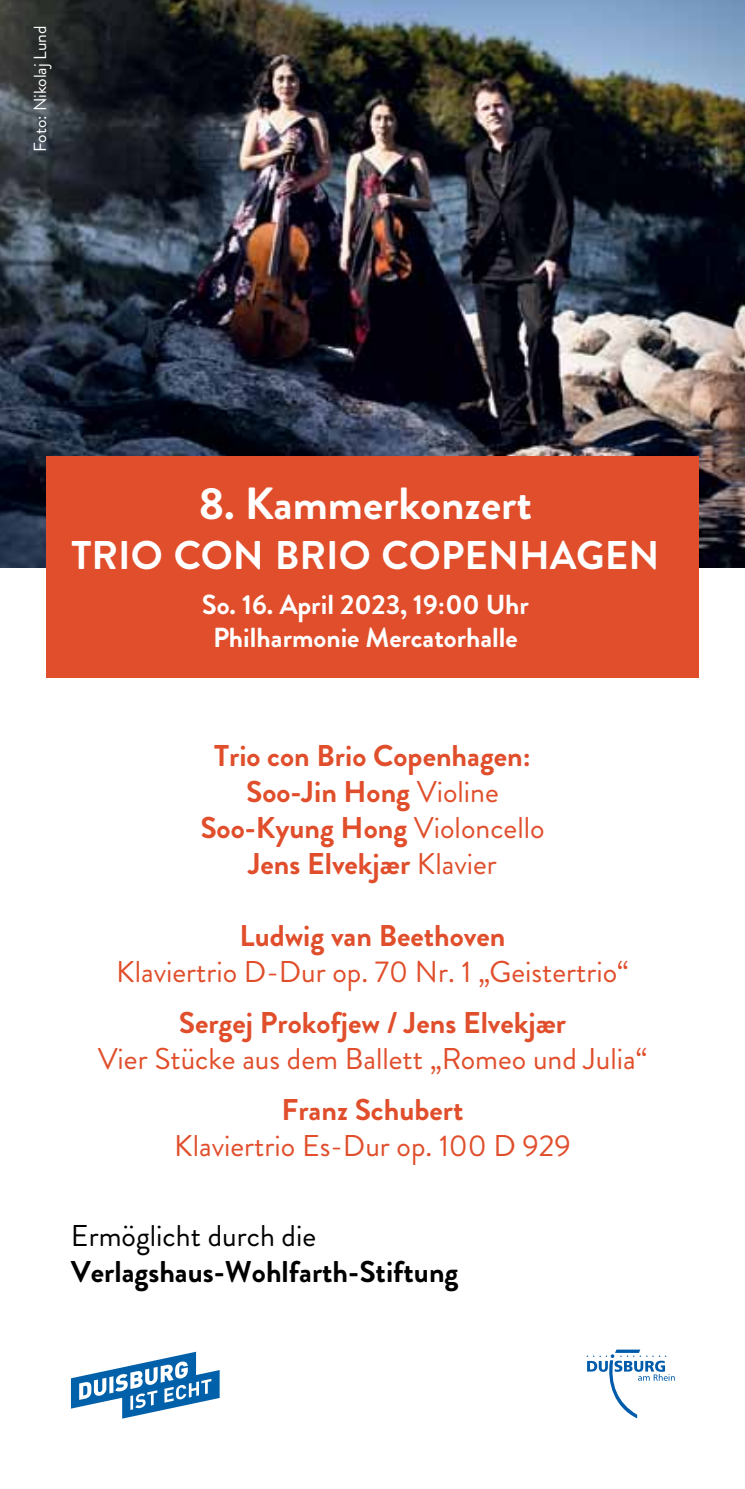
<style>
.page{position:relative;width:745px;height:1489px;background:#fff}
.page>*{position:absolute;margin:0;border:0;box-sizing:border-box;transform-origin:0 0}
.t1{font:700 45px "Brandon";color:#fff}
.t2{font:700 40px "Brandon";color:#fff}
.t3{font:700 30px/36px "Brandon";color:#e04e2b;text-align:center}
.t4{font:30px "Brandon";color:#e04e2b}
.t5{font:700 30px "Brandon";color:#000}
.t6{font:30px "Brandon";color:#000}
.t7{font:700 27.5px/33px "Brandon";color:#fff;text-align:center}
.t8{font:17.5px "Brandon";color:#fff}
.s1{font-weight:400}
</style>
<div class="page">
<img style="left:0;top:0;width:744px;height:567px">
<svg style="left:586px;top:1349px;width:88px;height:69px"></svg>
<div style="left:46px;top:456px;width:652px;height:222px;background:#e04e2b"></div>
<svg style="left:71px;top:1351px;width:148px;height:67px"></svg>
<p class="t8" style="left:28px;top:152px;width:128px;rotate:-90deg">Foto: Nikolaj Lund</p>
<h1 class="t1" style="left:198px;top:472px;width:334px">8. Kammerkonzert</h1>
<h2 class="t2" style="left:71px;top:527px;width:589px">TRIO CON BRIO COPENHAGEN</h2>
<p class="t7" style="left:202px;top:588px;width:328px">So. 16. April 2023, 19:00 Uhr<br>Philharmonie Mercatorhalle</p>
<p class="t3" style="left:200px;top:737px;width:345px">Trio con Brio Copenhagen:<br>Soo-Jin Hong <span class="s1">Violine<br></span>Soo-Kyung Hong <span class="s1">Violoncello<br></span>Jens Elvekjær <span class="s1">Klavier</span></p>
<p class="t3" style="left:239px;top:917px;width:267px">Ludwig van Beethoven</p>
<p class="t4" style="left:116px;top:950px;width:514px">Klaviertrio D-Dur op. 70 Nr. 1 „Geistertrio“</p>
<p class="t3" style="left:179px;top:1004px;width:389px">Sergej Prokofjew / Jens Elvekjær</p>
<p class="t4" style="left:98px;top:1037px;width:550px">Vier Stücke aus dem Ballett „Romeo und Julia“</p>
<p class="t3" style="left:281px;top:1091px;width:183px">Franz Schubert</p>
<p class="t4" style="left:174px;top:1124px;width:398px">Klaviertrio Es-Dur op. 100 D 929</p>
<p class="t6" style="left:71px;top:1215px;width:246px">Ermöglicht durch die</p>
<p class="t5" style="left:71px;top:1250px;width:389px">Verlagshaus-Wohlfarth-Stiftung</p>
</div>
